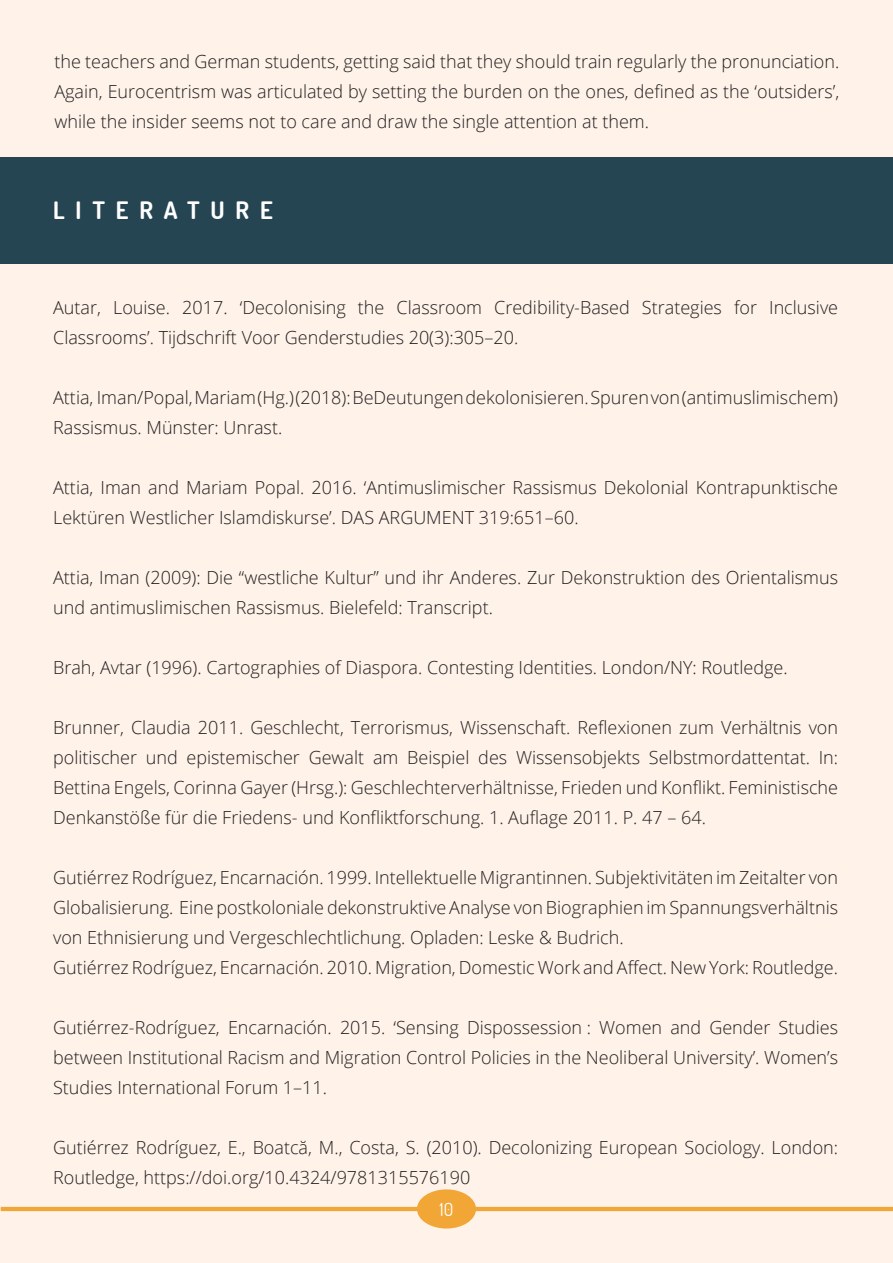
<style>
.page{position:relative;width:893px;height:1263px;background:#fef2e9}
.page>*{position:absolute;margin:0;border:0;box-sizing:border-box;transform-origin:0 0}
.t1{font:700 24px "Aka Acid Dosis";letter-spacing:.45em;color:#fff}
.t2{font:300 18px/30px "Open Sans";color:#231f20}
.t3{font:18px "Aka Acid Dosis";color:#fff}
</style>
<div class="page">
<hr style="left:1px;top:1207px;width:892px;height:4px;background:#f1a735">
<div style="left:417px;top:1189px;width:59px;height:39px;background:#f1a635;border-radius:50%"></div>
<div style="left:0;top:157px;width:893px;height:106px;background:#264552"></div>
<p class="t2" style="left:54px;top:46px;width:786px;text-align:justify">the teachers and German students, getting said that they should train regularly the pronunciation.<br>Again, Eurocentrism was articulated by setting the burden on the ones, defined as the ‘outsiders’, while the insider seems not to care and draw the single attention at them.</p>
<h1 class="t1" style="left:53px;top:195px;width:221px">LITERATURE</h1>
<p class="t2" style="left:53px;top:292px;width:786px">Autar, Louise. 2017. ‘Decolonising the Classroom Credibility-Based Strategies for Inclusive<br>Classrooms’. Tijdschrift Voor Genderstudies 20(3):305–20.</p>
<p class="t2" style="left:53px;top:382px;width:786px">Attia, Iman/Popal, Mariam (Hg.) (2018): BeDeutungen dekolonisieren. Spuren von (antimuslimischem)<br>Rassismus. Münster: Unrast.</p>
<p class="t2" style="left:53px;top:472px;width:786px">Attia, Iman and Mariam Popal. 2016. ‘Antimuslimischer Rassismus Dekolonial Kontrapunktische<br>Lektüren Westlicher Islamdiskurse’. DAS ARGUMENT 319:651–60.</p>
<p class="t2" style="left:53px;top:562px;width:786px">Attia, Iman (2009): Die “westliche Kultur” und ihr Anderes. Zur Dekonstruktion des Orientalismus und antimuslimischen Rassismus. Bielefeld: Transcript.</p>
<p class="t2" style="left:53px;top:652px;width:736px">Brah, Avtar (1996). Cartographies of Diaspora. Contesting Identities. London/NY: Routledge.</p>
<p class="t2" style="left:53px;top:712px;width:786px;text-align:justify">Brunner, Claudia 2011. Geschlecht, Terrorismus, Wissenschaft. Reflexionen zum Verhältnis von politischer und epistemischer Gewalt am Beispiel des Wissensobjekts Selbstmordattentat. In:<br>Bettina Engels, Corinna Gayer (Hrsg.): Geschlechterverhältnisse, Frieden und Konflikt. Feministische Denkanstöße für die Friedens- und Konfliktforschung. 1. Auflage 2011. P. 47 – 64.</p>
<p class="t2" style="left:53px;top:862px;width:786px">Gutiérrez Rodríguez, Encarnación. 1999. Intellektuelle Migrantinnen. Subjektivitäten im Zeitalter von Globalisierung. Eine postkoloniale dekonstruktive Analyse von Biographien im Spannungsverhältnis von Ethnisierung und Vergeschlechtlichung. Opladen: Leske &amp; Budrich.<br>Gutiérrez Rodríguez, Encarnación. 2010. Migration, Domestic Work and Affect. New York: Routledge.</p>
<p class="t2" style="left:53px;top:1012px;width:786px;text-align:justify">Gutiérrez-Rodríguez, Encarnación. 2015. ‘Sensing Dispossession : Women and Gender Studies between Institutional Racism and Migration Control Policies in the Neoliberal University’. Women’s Studies International Forum 1–11.</p>
<p class="t2" style="left:53px;top:1132px;width:786px">Gutiérrez Rodríguez, E., Boatcă, M., Costa, S. (2010). Decolonizing European Sociology. London:<br>Routledge, https://doi.org/10.4324/9781315576190</p>
<p class="t3" style="left:440px;top:1198px;width:15px">10</p>
</div>
